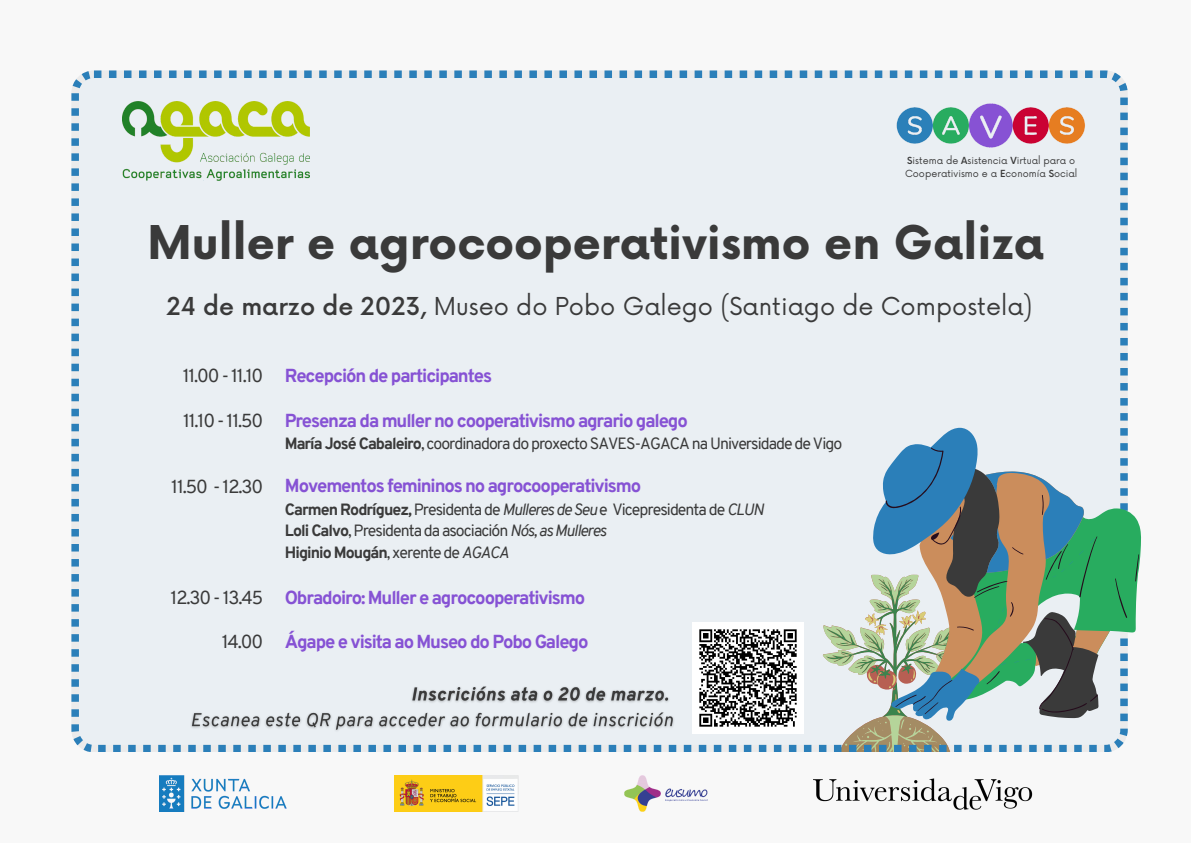
<style>
.page{position:relative;width:1191px;height:843px;background:#fff}
.page>*{position:absolute;margin:0;border:0;box-sizing:border-box;transform-origin:0 0}
.t1{font:700 45.3px "Now";color:#3a3a3a}
.t2{font:24px "Now";color:#3a3a3a}
.t3{font:800 18.4px "Overpass";letter-spacing:-.06em;color:#8652d4}
.t4{font:800 18.3px "Overpass";letter-spacing:-.06em;color:#8652d4}
.t5{font:15.9px/21.2px "Overpass";letter-spacing:-.06em;color:#3a3a3a}
.t6{font:9.5px/12.7px "Now";color:#3a3a3a}
.s1{font-weight:500}
.s2{font-weight:400;color:#3a3a3a}
.s3{font-weight:800}
.s4{font-weight:400;font-size:18.4px;color:#3a3a3a}
.s5{font-style:italic}
</style>
<div class="page">
<div style="left:0;top:0;width:1190px;height:842px;background:#f8f8f8"></div>
<div style="left:71px;top:70px;width:1056px;height:682px;background:#eaeff3"></div>
<svg style="left:822px;top:508px;width:319px;height:244px"></svg>
<svg style="left:872px;top:427px;width:222px;height:293px;fill:#eaeff3"></svg>
<svg style="left:885px;top:447px;width:253px;height:267px"></svg>
<img style="left:894px;top:101px;width:193px;height:48px">
<img style="left:159px;top:775px;width:128px;height:36px">
<img style="left:394px;top:775px;width:124px;height:36px">
<img style="left:813px;top:778px;width:219px;height:31px">
<img style="left:624px;top:775px;width:83px;height:36px">
<img style="left:122px;top:101px;width:187px;height:79px">
<img style="left:692px;top:622px;width:111px;height:111px">
<img style="left:185px;top:681px;width:494px;height:56px">
<p class="t6" style="left:905px;top:155px;width:174px"><span class="s1">S</span>istema de <span class="s1">A</span>sistencia <span class="s1">V</span>irtual para o<br>Cooperativismo e a <span class="s1">E</span>conomía <span class="s1">S</span>ocial</p>
<h1 class="t1" style="left:147px;top:218px;width:898px">Muller e agrocooperativismo en Galiza</h1>
<h2 class="t2" style="left:166px;top:293px;width:867px"><span class="s1">24 de marzo de 2023,</span> Museo do Pobo Galego (Santiago de Compostela)</h2>
<p class="t3" style="left:183px;top:368px;width:311px"><span class="s2">11.00 - 11.10</span> Recepción de participantes</p>
<p class="t3" style="left:183px;top:412px;width:506px"><span class="s2">11.10 - 11.50</span> Presenza da muller no cooperativismo agrario galego</p>
<p class="t5" style="left:285px;top:434px;width:559px"><span class="s3">María José Cabaleiro</span>, coordinadora do proxecto SAVES-AGACA na Universidade de Vigo</p>
<p class="t4" style="left:171px;top:478px;width:471px"><span class="s4">11.50 - 12.30</span> Movementos femininos no agrocooperativismo</p>
<p class="t5" style="left:285px;top:500px;width:480px"><span class="s3">Carmen Rodríguez,</span> Presidenta de <span class="s5">Mulleres de Seu</span> e Vicepresidenta de <span class="s5">CLUN<br></span><span class="s3">Loli Calvo</span>, Presidenta da asociación <span class="s5">Nós, as Mulleres<br></span><span class="s3">Higinio Mougán</span>, xerente de <span class="s5">AGACA</span></p>
<p class="t3" style="left:171px;top:590px;width:416px"><span class="s2">12.30 - 13.45</span> Obradoiro: Muller e agrocooperativismo</p>
<p class="t3" style="left:222px;top:634px;width:368px"><span class="s2">14.00</span> Ágape e visita ao Museo do Pobo Galego</p>
</div>
